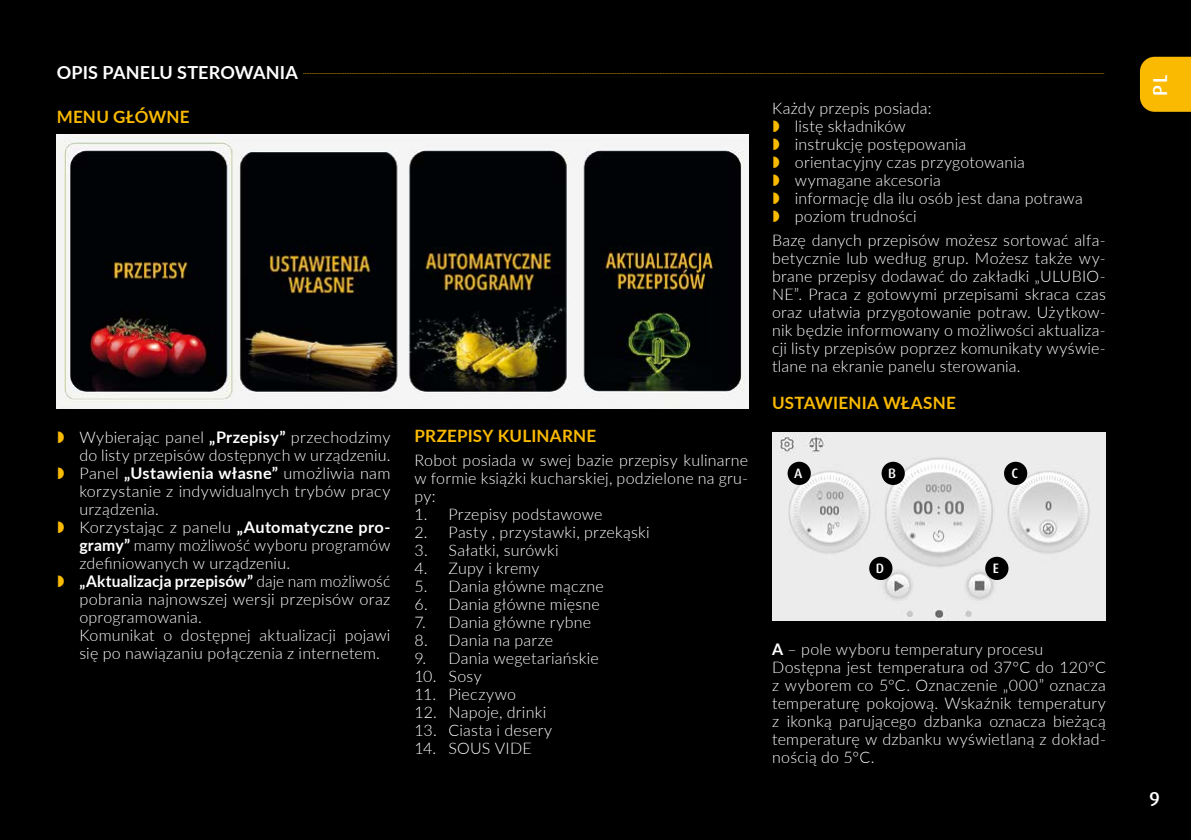
<style>
.page{position:relative;width:1191px;height:840px;background:#fff}
.page>*{position:absolute;margin:0;border:0;box-sizing:border-box;transform-origin:0 0}
.t1{font:500 20px "Dax Pro";color:#fff}
.t2{font:300 18px "Lato";color:#faba02;scale:.25 1}
.t3{font:700 17px "Lato";letter-spacing:.015em;color:#faba02}
.t4{font:300 16px/18px "Lato";letter-spacing:.015em;color:#fff}
.t5{font:500 13.6px "Dax Pro";color:#fff}
.s1{font-weight:700;color:#fff}
.s2{font-weight:700}
</style>
<div class="page">
<div style="left:0;top:0;width:1191px;height:839px;background:#000"></div>
<div style="left:1140px;top:57px;width:51px;height:55px;background:#faba02"></div>
<img style="left:57px;top:134px;width:691px;height:274px">
<img style="left:772px;top:432px;width:334px;height:188px">
<div style="left:787px;top:461px;width:24px;height:23px;background:#000;border-radius:50%"></div>
<div style="left:881px;top:461px;width:23px;height:23px;background:#000;border-radius:50%"></div>
<div style="left:869px;top:556px;width:23px;height:23px;background:#000;border-radius:50%"></div>
<div style="left:985px;top:556px;width:23px;height:23px;background:#000;border-radius:50%"></div>
<div style="left:1004px;top:461px;width:23px;height:23px;background:#000;border-radius:50%"></div>
<p class="t2" style="left:57px;top:60px;width:4191px"><span class="s1">OPIS PANELU STEROWANIA</span> ------------------------------------------------------------------------------------------------------------------------------------------------------------------------------------------------------------------------------------------------------------------------------------------------------------------- -----------------------------------------------------------------------------------------------------------------------------------------------------------------------------</p>
<p class="t3" style="left:57px;top:104px;width:134px">MENU GŁÓWNE</p>
<p class="t4" style="left:794px;top:98px;width:289px;text-indent:-23px">Każdy przepis posiada:<br>listę składników<br>instrukcję postępowania<br>orientacyjny czas przygotowania wymagane akcesoria<br>informację dla ilu osób jest dana potrawa poziom trudności</p>
<p class="t4" style="left:772px;top:230px;width:335px;text-align:justify">Bazę danych przepisów możesz sortować alfa&shy;betycznie lub według grup. Możesz także wy&shy;brane przepisy dodawać do zakładki „ULUBIO-NE”. Praca z gotowymi przepisami skraca czas oraz ułatwia przygotowanie potraw. Użytkow&shy;nik będzie informowany o możliwości aktualiza&shy;cji listy przepisów poprzez komunikaty wyświe&shy;tlane na ekranie panelu sterowania.</p>
<p class="t3" style="left:772px;top:390px;width:185px">USTAWIENIA WŁASNE</p>
<p class="t4" style="left:79px;top:427px;width:312px">Wybierając panel <span class="s2">„Przepisy”</span> przechodzimy do listy przepisów dostępnych w urządzeniu.<br>Panel <span class="s2">„Ustawienia własne”</span> umożliwia nam korzystanie z indywidualnych trybów pracy urządzenia.<br>Korzystając z panelu <span class="s2">„Automatyczne pro&shy;gramy”</span> mamy możliwość wyboru programów zdefiniowanych w urządzeniu.<br><span class="s2">„Aktualizacja przepisów”</span> daje nam możliwość pobrania najnowszej wersji przepisów oraz oprogramowania.<br>Komunikat o dostępnej aktualizacji pojawi się po nawiązaniu połączenia z internetem.</p>
<p class="t3" style="left:414px;top:423px;width:183px">PRZEPISY KULINARNE</p>
<p class="t4" style="left:414px;top:450px;width:335px;text-align:justify">Robot posiada w swej bazie przepisy kulinarne w formie książki kucharskiej, podzielone na gru&shy;py:</p>
<p class="t4" style="left:414px;top:504px;width:189px">1. Przepisy podstawowe</p>
<p class="t4" style="left:414px;top:522px;width:237px">2. Pasty , przystawki, przekąski</p>
<p class="t4" style="left:414px;top:540px;width:146px">3. Sałatki, surówki</p>
<p class="t4" style="left:414px;top:558px;width:126px">4. Zupy i kremy</p>
<p class="t4" style="left:414px;top:576px;width:191px">5. Dania główne mączne</p>
<p class="t4" style="left:414px;top:594px;width:187px">6. Dania główne mięsne</p>
<p class="t4" style="left:414px;top:612px;width:178px">7. Dania główne rybne</p>
<p class="t4" style="left:414px;top:630px;width:140px">8. Dania na parze</p>
<p class="t4" style="left:414px;top:648px;width:186px">9. Dania wegetariańskie</p>
<p class="t4" style="left:414px;top:666px;width:69px">10. Sosy</p>
<p class="t4" style="left:414px;top:684px;width:103px">11. Pieczywo</p>
<p class="t4" style="left:414px;top:702px;width:133px">12. Napoje, drinki</p>
<p class="t4" style="left:414px;top:720px;width:139px">13. Ciasta i desery</p>
<p class="t4" style="left:414px;top:738px;width:119px">14. SOUS VIDE</p>
<p class="t5" style="left:794px;top:464px;width:10px">A</p>
<p class="t5" style="left:888px;top:464px;width:9px">B</p>
<p class="t5" style="left:1011px;top:464px;width:8px">C</p>
<p class="t5" style="left:875px;top:559px;width:10px">D</p>
<p class="t5" style="left:993px;top:559px;width:8px">E</p>
<p class="t4" style="left:772px;top:639px;width:335px"><span class="s2">A</span> – pole wyboru temperatury procesu Dostępna jest temperatura od 37°C do 120°C z wyborem co 5°C. Oznaczenie „000” oznacza temperaturę pokojową. Wskaźnik temperatury z ikonką parującego dzbanka oznacza bieżącą temperaturę w dzbanku wyświetlaną z dokład&shy;nością do 5°C.</p>
<p class="t1" style="left:1147px;top:96px;width:23px;rotate:-90deg">PL</p>
<p class="t1" style="left:1149px;top:785px;width:12px">9</p>
</div>
